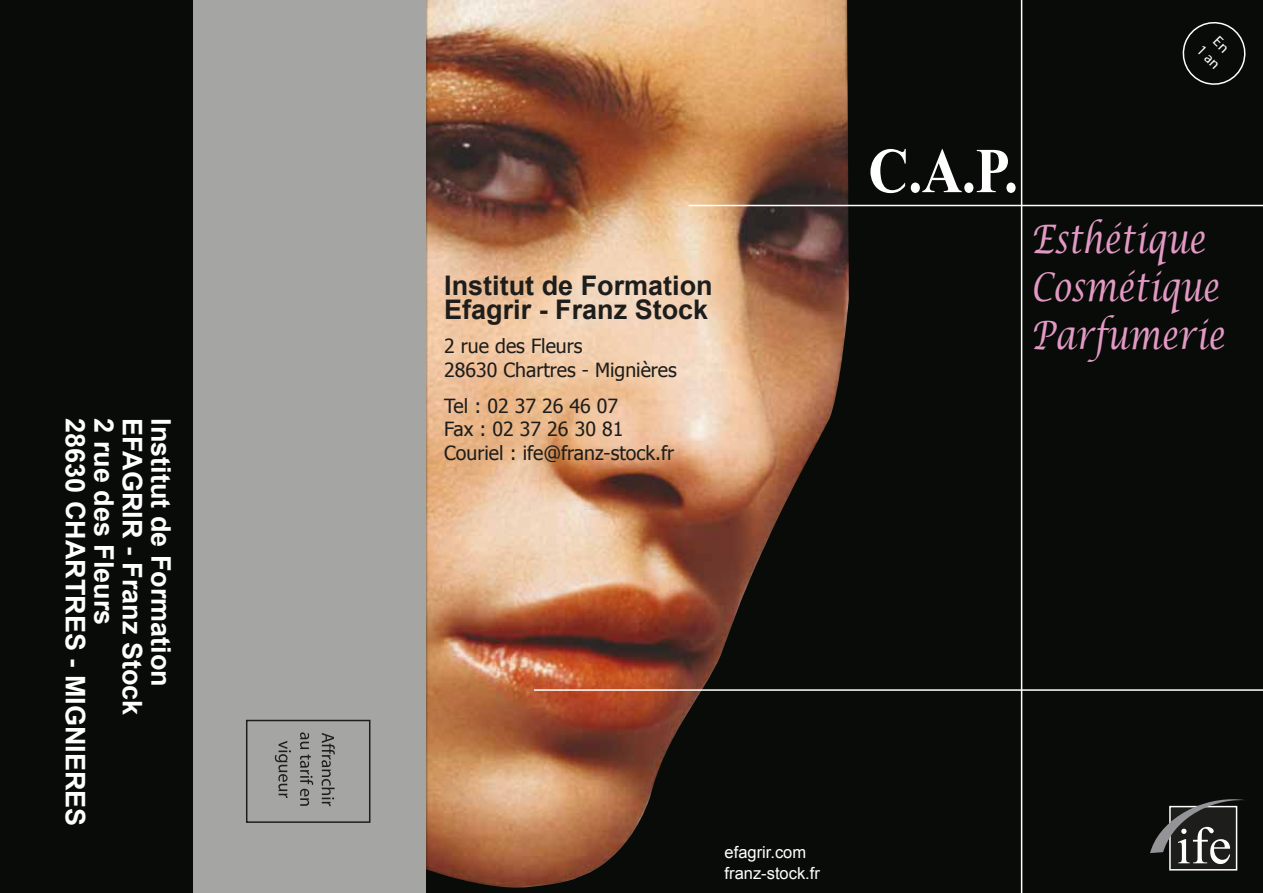
<style>
.page{position:relative;width:1263px;height:893px;background:#090b09}
.page>*{position:absolute;margin:0;border:0;box-sizing:border-box;transform-origin:0 0}
.t1{font:italic 39.3px/48px "Lucida Calligraphy";color:#e29ac4;scale:.8 1}
.t2{font:700 27px "Arial";color:#fff}
.t3{font:700 27px/24px "Arial";color:#1d1d1b}
.t4{font:19.5px/23.4px "Tahoma";color:#1d1d1b}
.t5{font:16.5px/21px "Arial";color:#fff}
.t6{font:14.85px/17.9px "Myriad";color:#fff;text-align:center}
</style>
<div class="page">
<img style="left:425px;top:0;width:424px;height:891px">
<div style="left:193px;top:0;width:232px;height:893px;background:#a5a5a4"></div>
<div style="left:1169px;top:806px;width:68px;height:64px;background:#1d1d1b;border:2px solid #fff"></div>
<svg style="left:1150px;top:799px;width:94px;height:65px"></svg>
<svg style="left:322px;top:733px;width:13px;height:73px"></svg>
<svg style="left:300px;top:732px;width:13px;height:74px"></svg>
<svg style="left:275px;top:741px;width:16px;height:57px"></svg>
<div style="left:246px;top:720px;width:124px;height:103px;border:2px solid #1d1d1b"></div>
<svg style="left:870px;top:149px;width:145px;height:44px"></svg>
<hr style="left:1021px;top:0;width:1px;height:893px;background:#fff">
<hr style="left:688px;top:205px;width:575px;height:1px;background:#fff">
<hr style="left:534px;top:689px;width:729px;height:2px;background:#fff">
<svg style="left:1182px;top:22px;width:64px;height:63px"></svg>
<h2 class="t2" style="left:93px;top:418px;width:410px;rotate:90deg">28630 CHARTRES - MIGNIERES</h2>
<h2 class="t2" style="left:122px;top:418px;width:209px;rotate:90deg">2 rue des Fleurs</h2>
<h2 class="t2" style="left:150px;top:418px;width:299px;rotate:90deg">EFAGRIR - Franz Stock</h2>
<h2 class="t2" style="left:179px;top:418px;width:270px;rotate:90deg">Institut de Formation</h2>
<h2 class="t3" style="left:444px;top:274px;width:270px">Institut de Formation<br>Efagrir - Franz Stock</h2>
<p class="t4" style="left:444px;top:334px;width:234px">2 rue des Fleurs<br>28630 Chartres - Mignières</p>
<p class="t4" style="left:444px;top:393px;width:231px">Tel : 02 37 26 46 07<br>Fax : 02 37 26 30 81<br>Couriel : ife@franz-stock.fr</p>
<p class="t5" style="left:724px;top:842px;width:97px">efagrir.com franz-stock.fr</p>
<p class="t6" style="left:1218px;top:29px;width:28px;rotate:45deg">En<br>1 an</p>
<h1 class="t1" style="left:1031px;top:216px;width:244px">Esthétique<br>Cosmétique<br>Parfumerie</h1>
</div>
